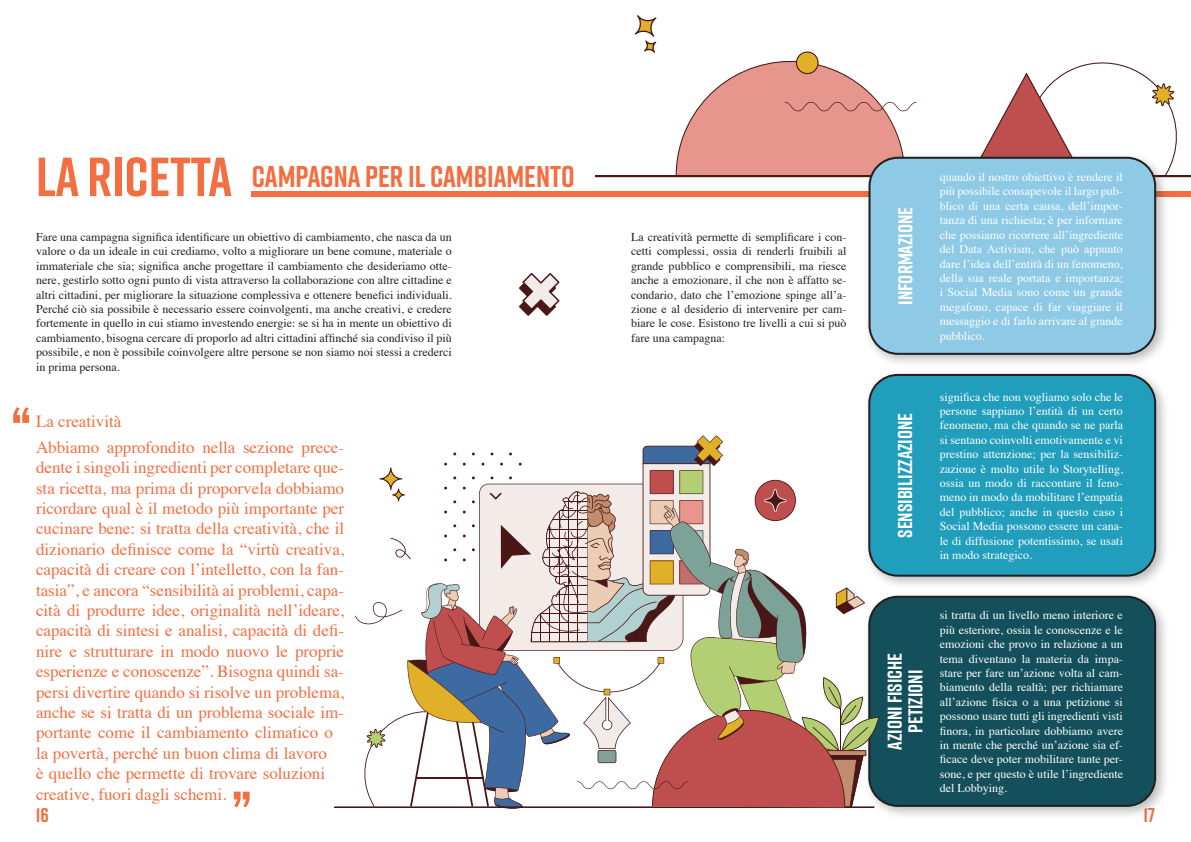
<style>
.page{position:relative;width:1191px;height:842px;background:#fff}
.page>*{position:absolute;margin:0;border:0;box-sizing:border-box;transform-origin:0 0}
.t1{font:700 55px "Rift";color:#f36e40}
.t2{font:700 30px "Rift";color:#f36e40}
.t3{font:700 20px "Rift";color:#fff}
.t4{font:700 20px "Rift";color:#f36e40}
.t5{font:17px/20.4px "Times";color:#f36e40}
.t6{font:12px/14.4px "Times";color:#fff;text-align:justify}
.t7{font:12px/14.4px "Times";color:#231f20;text-align:justify}
</style>
<div class="page">
<svg style="left:13px;top:407px;width:16px;height:16px"></svg>
<svg style="left:234px;top:792px;width:16px;height:15px"></svg>
<svg style="left:519px;top:273px;width:40px;height:43px"></svg>
<hr style="left:595px;top:175px;width:596px;height:1px;background:#4a1717">
<hr style="left:595px;top:176px;width:596px;height:1px;background:#4a1717">
<svg style="left:635px;top:15px;width:21px;height:38px"></svg>
<svg style="left:675px;top:51px;width:241px;height:124px"></svg>
<svg style="left:984px;top:62px;width:193px;height:108px"></svg>
<div style="left:251px;top:191px;width:940px;height:5px;background:#f36e40"></div>
<div style="left:863px;top:151px;width:306px;height:217px;background:#231f20;opacity:.3"></div>
<div style="left:869px;top:158px;width:286px;height:196px;background:#8ecae6;border-radius:28px"></div>
<div style="left:868px;top:157px;width:288px;height:198px;border:2px solid #231f20;border-radius:28px"></div>
<div style="left:862px;top:368px;width:307px;height:222px;background:#231f20;opacity:.3"></div>
<div style="left:869px;top:375px;width:286px;height:201px;background:#219ebc;border-radius:28px"></div>
<div style="left:868px;top:374px;width:288px;height:203px;border:2px solid #231f20;border-radius:28px"></div>
<div style="left:862px;top:590px;width:307px;height:230px;background:#231f20;opacity:.3"></div>
<div style="left:869px;top:597px;width:286px;height:209px;background:#13505b;border-radius:28px"></div>
<div style="left:868px;top:596px;width:288px;height:211px;border:2px solid #231f20;border-radius:28px"></div>
<hr style="left:334px;top:806px;width:540px;height:2px;background:#4a1717">
<svg style="left:355px;top:435px;width:524px;height:374px"></svg>
<p class="t1" style="left:36px;top:137px;width:197px">LA RICETTA</p>
<p class="t2" style="left:252px;top:155px;width:324px">CAMPAGNA PER IL CAMBIAMENTO</p>
<p class="t7" style="left:36px;top:229px;width:417px">Fare una campagna significa identificare un obiettivo di cambiamento, che nasca da un valore o da un ideale in cui crediamo, volto a migliorare un bene comune, materiale o immateriale che sia; significa anche progettare il cambiamento che desideriamo otte&shy;nere, gestirlo sotto ogni punto di vista attraverso la collaborazione con altre cittadine e altri cittadini, per migliorare la situazione complessiva e ottenere benefici individuali.<br>Perché ciò sia possibile è necessario essere coinvolgenti, ma anche creativi, e credere fortemente in quello in cui stiamo investendo energie: se si ha in mente un obiettivo di cambiamento, bisogna cercare di proporlo ad altri cittadini affinché sia condiviso il più possibile, e non è possibile coinvolgere altre persone se non siamo noi stessi a crederci in prima persona.</p>
<p class="t5" style="left:36px;top:409px;width:87px">La creatività</p>
<p class="t5" style="left:36px;top:435px;width:310px">Abbiamo approfondito nella sezione prece&shy;dente i singoli ingredienti per completare que&shy;sta ricetta, ma prima di proporvela dobbiamo ricordare qual è il metodo più importante per cucinare bene: si tratta della creatività, che il dizionario definisce come la “virtù creativa, capacità di creare con l’intelletto, con la fan&shy;tasia”, e ancora “sensibilità ai problemi, capa&shy;cità di produrre idee, originalità nell’ideare, capacità di sintesi e analisi, capacità di defi&shy;nire e strutturare in modo nuovo le proprie esperienze e conoscenze”. Bisogna quindi sa&shy;persi divertire quando si risolve un problema, anche se si tratta di un problema sociale im&shy;portante come il cambiamento climatico o la povertà, perché un buon clima di lavoro<br>è quello che permette di trovare soluzioni creative, fuori dagli schemi.</p>
<p class="t7" style="left:631px;top:229px;width:217px">La creatività permette di semplificare i con&shy;cetti complessi, ossia di renderli fruibili al grande pubblico e comprensibili, ma riesce anche a emozionare, il che non è affatto se&shy;condario, dato che l’emozione spinge all’a&shy;zione e al desiderio di intervenire per cam&shy;biare le cose. Esistono tre livelli a cui si può fare una campagna:</p>
<p class="t3" style="left:891px;top:305px;width:99px;rotate:-90deg">INFORMAZIONE</p>
<p class="t6" style="left:939px;top:169px;width:185px">quando il nostro obiettivo è rendere il più possibile consapevole il largo pub&shy;blico di una certa causa, dell’impor&shy;tanza di una richiesta; è per informare che possiamo ricorrere all’ingrediente del Data Activism, che può appunto dare l’idea dell’entità di un fenomeno, della sua reale portata e importanza; i Social Media sono come un grande megafono, capace di far viaggiare il messaggio e di farlo arrivare al grande pubblico.</p>
<p class="t3" style="left:891px;top:538px;width:127px;rotate:-90deg">SENSIBILIZZAZIONE</p>
<p class="t6" style="left:939px;top:388px;width:185px">significa che non vogliamo solo che le persone sappiano l’entità di un certo fenomeno, ma che quando se ne parla si sentano coinvolti emotivamente e vi prestino attenzione; per la sensibiliz&shy;zazione è molto utile lo Storytelling, ossia un modo di raccontare il feno&shy;meno in modo da mobilitare l’empatia del pubblico; anche in questo caso i Social Media possono essere un cana&shy;le di diffusione potentissimo, se usati in modo strategico.</p>
<p class="t3" style="left:880px;top:750px;width:99px;rotate:-90deg">AZIONI FISICHE</p>
<p class="t3" style="left:901px;top:733px;width:65px;rotate:-90deg">PETIZIONI</p>
<p class="t6" style="left:940px;top:607px;width:185px">si tratta di un livello meno interiore e più esteriore, ossia le conoscenze e le emozioni che provo in relazione a un tema diventano la materia da impa&shy;stare per fare un’azione volta al cam&shy;biamento della realtà; per richiamare all’azione fisica o a una petizione si possono usare tutti gli ingredienti visti finora, in particolare dobbiamo avere in mente che perché un’azione sia ef&shy;ficace deve poter mobilitare tante per&shy;sone, e per questo è utile l’ingrediente del Lobbying.</p>
<h3 class="t4" style="left:36px;top:800px;width:15px">16</h3>
<h3 class="t4" style="left:1143px;top:800px;width:13px">17</h3>
</div>
